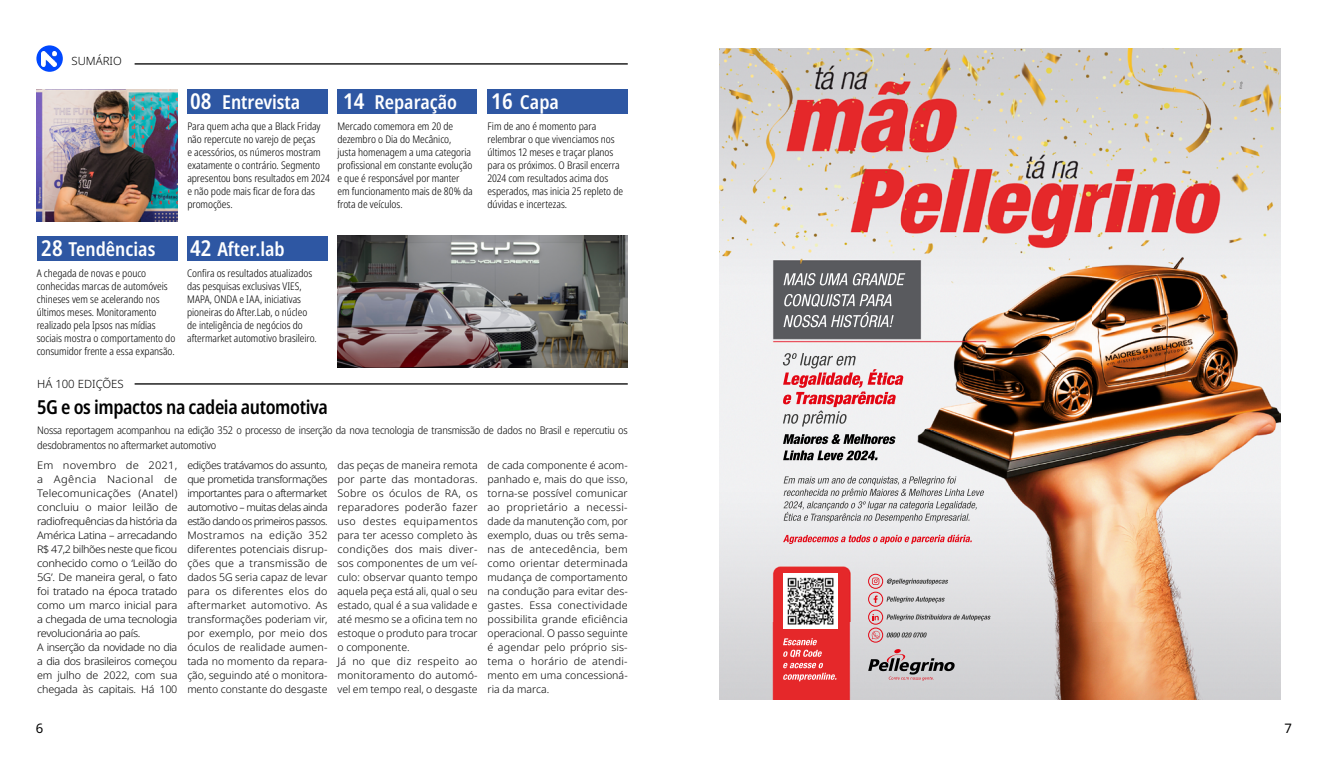
<style>
.page{position:relative;width:1330px;height:774px;background:#fff}
.page>*{position:absolute;margin:0;border:0;box-sizing:border-box;transform-origin:0 0}
.t1{font:600 condensed 21.88px "Noto Sans";color:#fff}
.t2{font:600 condensed 19.25px "Noto Sans";color:#fff}
.t3{font:600 condensed 19.25px "Noto Sans";letter-spacing:-.02em;color:#000}
.t4{font:13.12px "Noto Sans";color:#000}
.t5{font:300 11.38px "Noto Sans";color:#000}
.t6{font:300 10.5px/14px "Noto Sans";color:#000;text-align:justify}
.t7{font:300 condensed 10.5px/13.1px "Noto Sans";letter-spacing:-.005em;color:#000}
.t8{font:300 10.5px/14px "Noto Sans";letter-spacing:-.025em;color:#000;scale:1.06 1}
.t9{font:300 semi-condensed 10.5px/14.9px "Noto Sans";letter-spacing:-.02em;color:#000}
.s1{font-size:21.88px}
</style>
<div class="page">
<img style="left:719px;top:48px;width:560px;height:651px">
<svg style="left:783px;top:294px;width:110px;height:33px;background:#848588"></svg>
<svg style="left:783px;top:273px;width:122px;height:12px"></svg>
<svg style="left:782px;top:353px;width:121px;height:73px"></svg>
<svg style="left:783px;top:476px;width:201px;height:46px"></svg>
<svg style="left:783px;top:535px;width:188px;height:9px;background:#e69ba1"></svg>
<svg style="left:783px;top:663px;width:53px;height:18px"></svg>
<svg style="left:783px;top:638px;width:39px;height:19px"></svg>
<img style="left:783px;top:574px;width:54px;height:54px">
<svg style="left:868px;top:649px;width:86px;height:31px;background:#aaa4a6"></svg>
<svg style="left:1239px;top:81px;width:3px;height:8px"></svg>
<div style="left:868px;top:592px;width:15px;height:15px;border:1px solid #e30613;border-radius:50%"></div>
<svg style="left:873px;top:595px;width:4px;height:8px"></svg>
<div style="left:868px;top:610px;width:15px;height:14px;border:1px solid #e30613;border-radius:50%"></div>
<svg style="left:872px;top:614px;width:6px;height:6px"></svg>
<div style="left:868px;top:574px;width:15px;height:15px;border:1px solid #e30613;border-radius:50%"></div>
<svg style="left:872px;top:577px;width:7px;height:8px"></svg>
<div style="left:868px;top:628px;width:15px;height:14px;border:1px solid #e30613;border-radius:50%"></div>
<svg style="left:871px;top:631px;width:9px;height:8px"></svg>
<svg style="left:886px;top:632px;width:41px;height:5px"></svg>
<svg style="left:886px;top:614px;width:104px;height:7px"></svg>
<svg style="left:886px;top:596px;width:58px;height:7px"></svg>
<svg style="left:886px;top:578px;width:62px;height:7px"></svg>
<svg style="left:783px;top:450px;width:94px;height:10px"></svg>
<svg style="left:783px;top:434px;width:112px;height:10px"></svg>
<hr style="left:135px;top:63px;width:493px;height:2px;background:#000">
<hr style="left:135px;top:383px;width:493px;height:2px;background:#000">
<svg style="left:36px;top:45px;width:27px;height:27px"></svg>
<img style="left:41px;top:52px;width:16px;height:14px">
<div style="left:187px;top:90px;width:140px;height:24px;background:#2e57a3"></div>
<div style="left:187px;top:236px;width:140px;height:24px;background:#2e57a3"></div>
<div style="left:37px;top:236px;width:140px;height:24px;background:#2e57a3"></div>
<div style="left:337px;top:90px;width:140px;height:24px;background:#2e57a3"></div>
<div style="left:487px;top:90px;width:141px;height:24px;background:#2e57a3"></div>
<img style="left:337px;top:236px;width:291px;height:132px">
<img style="left:36px;top:90px;width:141px;height:132px">
<p class="t5" style="left:71px;top:53px;width:52px">SUMÁRIO</p>
<h2 class="t2" style="left:190px;top:89px;width:112px"><span class="s1">08</span> Entrevista</h2>
<h2 class="t2" style="left:343px;top:89px;width:116px"><span class="s1">14</span> Reparação</h2>
<h2 class="t2" style="left:491px;top:89px;width:69px"><span class="s1">16</span> Capa</h2>
<p class="t7" style="left:187px;top:120px;width:144px">Para quem acha que a Black Friday não repercute no varejo de peças<br>e acessórios, os números mostram exatamente o contrário. Segmento apresentou bons resultados em 2024 e não pode mais ficar de fora das promoções.</p>
<p class="t7" style="left:337px;top:120px;width:137px">Mercado comemora em 20 de dezembro o Dia do Mecânico,<br>justa homenagem a uma categoria profissional em constante evolução e que é responsável por manter em funcionamento mais de 80% da frota de veículos.</p>
<p class="t7" style="left:487px;top:120px;width:137px">Fim de ano é momento para relembrar o que vivenciamos nos últimos 12 meses e traçar planos para os próximos. O Brasil encerra<br>2024 com resultados acima dos esperados, mas inicia 25 repleto de dúvidas e incertezas.</p>
<h2 class="t2" style="left:41px;top:236px;width:116px"><span class="s1">28</span> Tendências</h2>
<h1 class="t1" style="left:190px;top:232px;width:23px">42</h1>
<h2 class="t2" style="left:217px;top:235px;width:69px">After.lab</h2>
<p class="t7" style="left:187px;top:266px;width:131px">Confira os resultados atualizados das pesquisas exclusivas VIES, MAPA, ONDA e IAA, iniciativas pioneiras do After.Lab, o núcleo de inteligência de negócios do aftermarket automotivo brasileiro.</p>
<p class="t7" style="left:37px;top:266px;width:140px">A chegada de novas e pouco conhecidas marcas de automóveis chineses vem se acelerando nos últimos meses. Monitoramento realizado pela Ipsos nas mídias sociais mostra o comportamento do consumidor frente a essa expansão.</p>
<p class="t5" style="left:37px;top:376px;width:88px">HÁ 100 EDIÇÕES</p>
<h2 class="t3" style="left:37px;top:393px;width:292px">5G e os impactos na cadeia automotiva</h2>
<p class="t9" style="left:37px;top:423px;width:592px">Nossa reportagem acompanhou na edição 352 o processo de inserção da nova tecnologia de transmissão de dados no Brasil e repercutiu os desdobramentos no aftermarket automotivo</p>
<p class="t8" style="left:37px;top:458px;width:134px">Em novembro de 2021, a Agência Nacional de<br>Telecomunicações (Anatel) concluiu o maior leilão de radiofrequências da história da<br>América Latina – arrecadando<br>R$ 47,2 bilhões neste que ficou conhecido como o ‘Leilão do<br>5G’. De maneira geral, o fato foi tratado na época tratado como um marco inicial para a chegada de uma tecnologia revolucionária ao país.<br>A inserção da novidade no dia a dia dos brasileiros começou em julho de 2022, com sua chegada às capitais. Há 100</p>
<p class="t6" style="left:187px;top:458px;width:142px">edições tratávamos do assunto, que prometida transformações importantes para o aftermarket automotivo – muitas delas ainda estão dando os primeiros passos.<br>Mostramos na edição 352 diferentes potenciais disrup&shy;ções que a transmissão de dados 5G seria capaz de levar para os diferentes elos do aftermarket automotivo. As transformações poderiam vir, por exemplo, por meio dos óculos de realidade aumen&shy;tada no momento da repara&shy;ção, seguindo até o monitora&shy;mento constante do desgaste</p>
<p class="t6" style="left:337px;top:458px;width:142px;text-align:left">das peças de maneira remota por parte das montadoras.<br>Sobre os óculos de RA, os reparadores poderão fazer uso destes equipamentos para ter acesso completo às condições dos mais diver&shy;sos componentes de um veí&shy;culo: observar quanto tempo aquela peça está ali, qual o seu estado, qual é a sua validade e até mesmo se a oficina tem no estoque o produto para trocar o componente.<br>Já no que diz respeito ao monitoramento do automó&shy;vel em tempo real, o desgaste</p>
<p class="t6" style="left:487px;top:458px;width:142px">de cada componente é acom&shy;panhado e, mais do que isso, torna-se possível comunicar ao proprietário a necessi&shy;dade da manutenção com, por exemplo, duas ou três sema&shy;nas de antecedência, bem como orientar determinada mudança de comportamento na condução para evitar des&shy;gastes. Essa conectividade possibilita grande eficiência operacional. O passo seguinte é agendar pelo próprio sis&shy;tema o horário de atendi&shy;mento em uma concessioná&shy;ria da marca.</p>
<p class="t4" style="left:36px;top:719px;width:9px">6</p>
<p class="t4" style="left:1284px;top:719px;width:9px">7</p>
</div>
